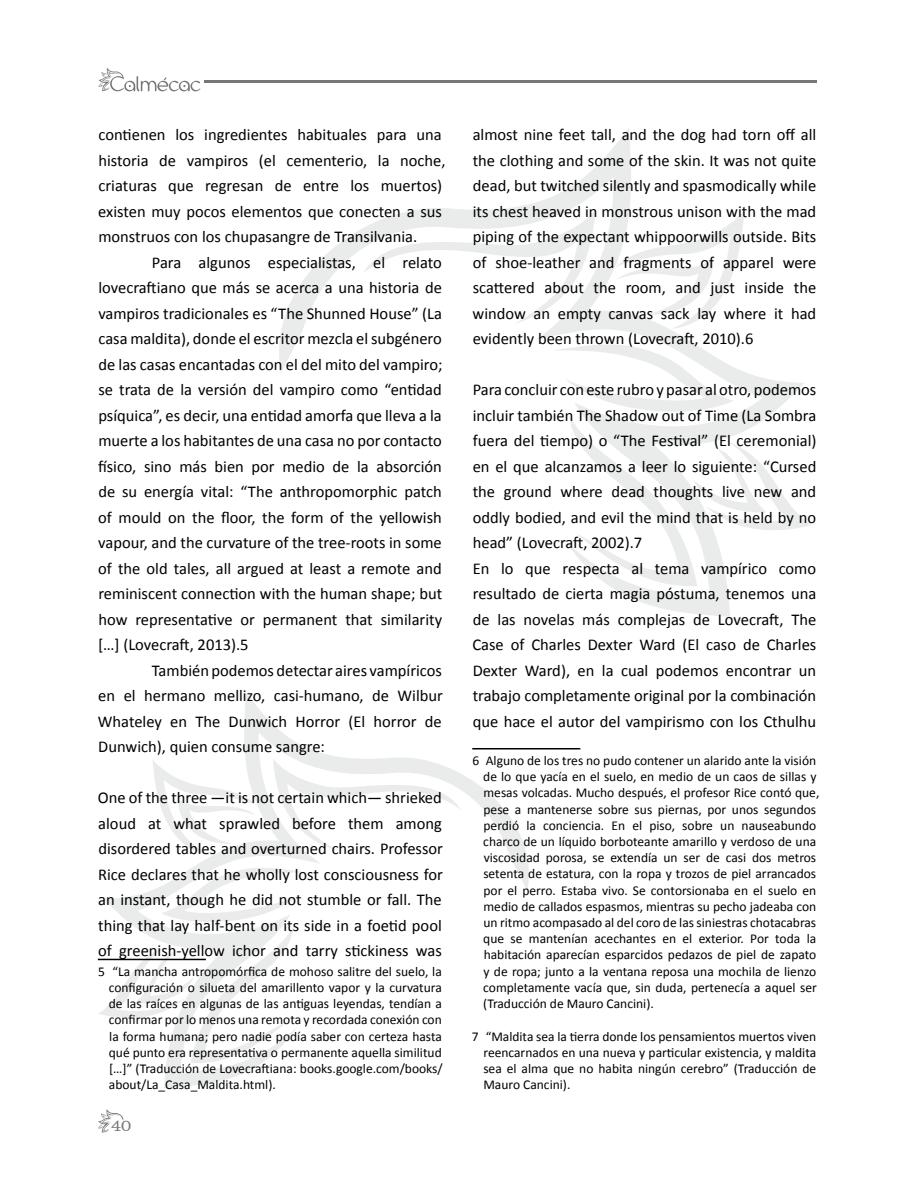
<style>
.page{position:relative;width:902px;height:1187px;background:#fff}
.page>*{position:absolute;margin:0;border:0;box-sizing:border-box;transform-origin:0 0}
.t1{font:16.5px/25.5px "Calibri";color:#000;text-align:justify}
.t2{font:300 16.5px "Clarendon BT";color:#757779}
.t3{font:13.5px/16.2px "Calibri";color:#000;text-align:justify}
</style>
<div class="page">
<hr style="left:204px;top:81px;width:612px;height:2px;background:#757779">
<svg style="left:98px;top:68px;width:102px;height:24px"></svg>
<svg style="left:98px;top:693px;width:432px;height:394px"></svg>
<svg style="left:279px;top:128px;width:532px;height:489px"></svg>
<svg style="left:98px;top:1109px;width:26px;height:23px"></svg>
<hr style="left:98px;top:958px;width:108px;height:2px;background:#000">
<hr style="left:472px;top:748px;width:108px;height:1px;background:#000">
<p class="t1" style="left:98px;top:122px;width:349px;text-align:left">contienen los ingredientes habituales para una historia de vampiros (el cementerio, la noche, criaturas que regresan de entre los muertos) existen muy pocos elementos que conecten a sus monstruos con los chupasangre de Transilvania.</p>
<p class="t1" style="left:98px;top:249px;width:346px;text-indent:54px">Para algunos especialistas, el relato lovecraftiano que más se acerca a una historia de vampiros tradicionales es “The Shunned House” (La casa maldita), donde el escritor mezcla el subgénero de las casas encantadas con el del mito del vampiro; se trata de la versión del vampiro como “entidad psíquica”, es decir, una entidad amorfa que lleva a la muerte a los habitantes de una casa no por contacto físico, sino más bien por medio de la absorción de su energía vital: “The anthropomorphic patch of mould on the floor, the form of the yellowish vapour, and the curvature of the tree-roots in some of the old tales, all argued at least a remote and reminiscent connection with the human shape; but how representative or permanent that similarity […] (Lovecraft, 2013).5</p>
<p class="t1" style="left:98px;top:657px;width:346px;text-indent:54px">También podemos detectar aires vampíricos en el hermano mellizo, casi-humano, de Wilbur Whateley en The Dunwich Horror (El horror de Dunwich), quien consume sangre:</p>
<p class="t1" style="left:98px;top:785px;width:346px">One of the three —it is not certain which— shrieked aloud at what sprawled before them among disordered tables and overturned chairs. Professor Rice declares that he wholly lost consciousness for an instant, though he did not stumble or fall. The thing that lay half-bent on its side in a foetid pool of greenish-yellow ichor and tarry stickiness was</p>
<p class="t3" style="left:109px;top:963px;width:335px;text-indent:-11px">5 “La mancha antropomórfica de mohoso salitre del suelo, la configuración o silueta del amarillento vapor y la curvatura de las raíces en algunas de las antiguas leyendas, tendían a confirmar por lo menos una remota y recordada conexión con la forma humana; pero nadie podía saber con certeza hasta qué punto era representativa o permanente aquella similitud […]” (Traducción de Lovecraftiana: books.google.com/books/ about/La_Casa_Maldita.html).</p>
<p class="t2" style="left:111px;top:1115px;width:22px">40</p>
<p class="t1" style="left:472px;top:122px;width:345px">almost nine feet tall, and the dog had torn off all the clothing and some of the skin. It was not quite dead, but twitched silently and spasmodically while its chest heaved in monstrous unison with the mad piping of the expectant whippoorwills outside. Bits of shoe-leather and fragments of apparel were scattered about the room, and just inside the window an empty canvas sack lay where it had evidently been thrown (Lovecraft, 2010).6</p>
<p class="t1" style="left:472px;top:377px;width:345px;text-align:left">Para concluir con este rubro y pasar al otro, podemos incluir también The Shadow out of Time (La Sombra fuera del tiempo) o “The Festival” (El ceremonial) en el que alcanzamos a leer lo siguiente: “Cursed the ground where dead thoughts live new and oddly bodied, and evil the mind that is held by no head” (Lovecraft, 2002).7<br>En lo que respecta al tema vampírico como resultado de cierta magia póstuma, tenemos una de las novelas más complejas de Lovecraft, The Case of Charles Dexter Ward (El caso de Charles Dexter Ward), en la cual podemos encontrar un trabajo completamente original por la combinación que hace el autor del vampirismo con los Cthulhu</p>
<p class="t3" style="left:483px;top:752px;width:337px;text-align:left;text-indent:-11px">6 Alguno de los tres no pudo contener un alarido ante la visión de lo que yacía en el suelo, en medio de un caos de sillas y mesas volcadas. Mucho después, el profesor Rice contó que, pese a mantenerse sobre sus piernas, por unos segundos perdió la conciencia. En el piso, sobre un nauseabundo charco de un líquido borboteante amarillo y verdoso de una viscosidad porosa, se extendía un ser de casi dos metros setenta de estatura, con la ropa y trozos de piel arrancados por el perro. Estaba vivo. Se contorsionaba en el suelo en medio de callados espasmos, mientras su pecho jadeaba con un ritmo acompasado al del coro de las siniestras chotacabras que se mantenían acechantes en el exterior. Por toda la habitación aparecían esparcidos pedazos de piel de zapato y de ropa; junto a la ventana reposa una mochila de lienzo completamente vacía que, sin duda, pertenecía a aquel ser (Traducción de Mauro Cancini).</p>
<p class="t3" style="left:483px;top:1027px;width:334px;text-indent:-12px">7 “Maldita sea la tierra donde los pensamientos muertos viven reencarnados en una nueva y particular existencia, y maldita sea el alma que no habita ningún cerebro” (Traducción de Mauro Cancini).</p>
</div>
